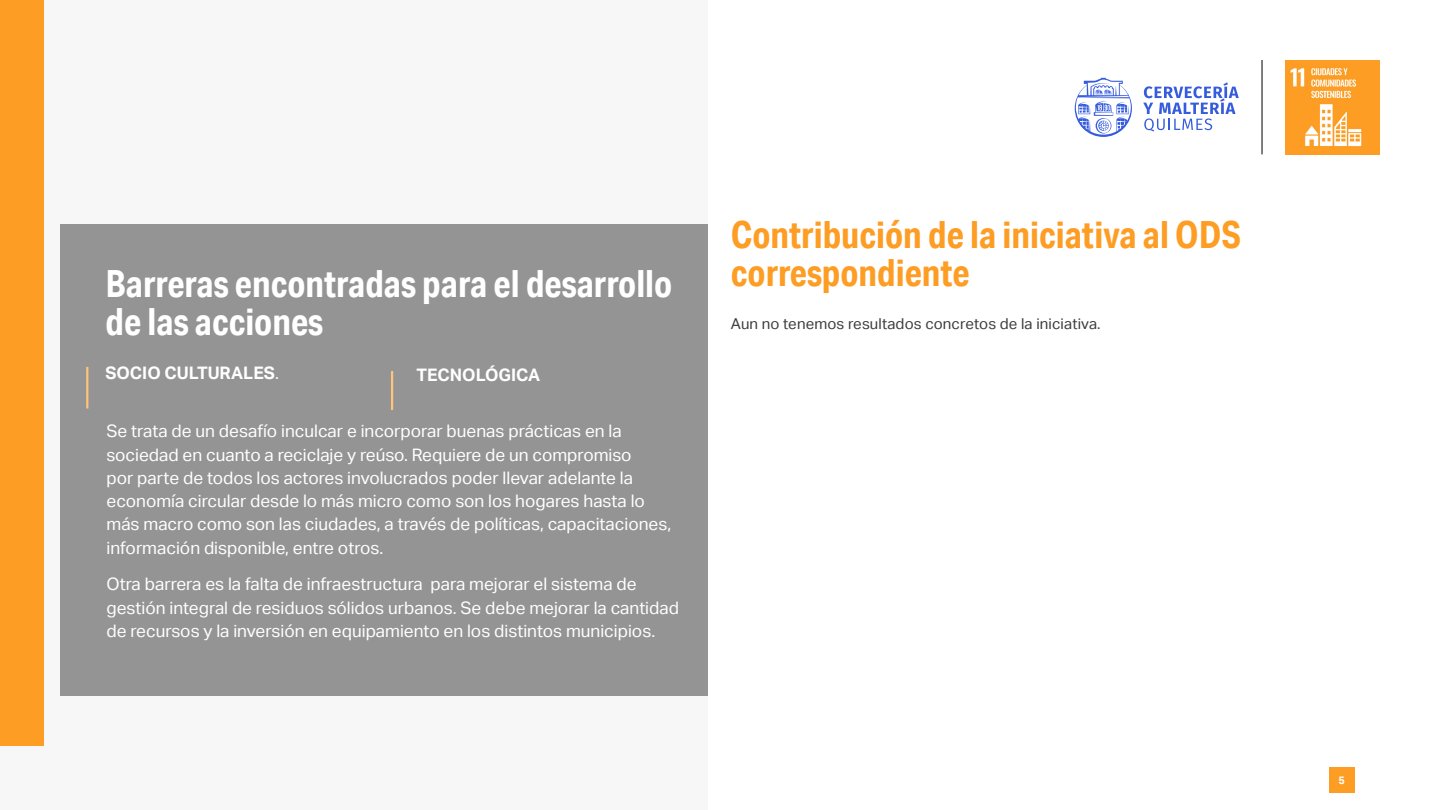
<style>
.page{position:relative;width:1440px;height:810px;background:#fff}
.page>*{position:absolute;margin:0;border:0;box-sizing:border-box;transform-origin:0 0}
.t1{font:700 37.5px/38.2px "Aktiv Grotesk Cd";color:#fff}
.t2{font:700 37.5px/38.2px "Aktiv Grotesk Cd";color:#fd9d24}
.t3{font:17.25px/23.2px "Aktiv Grotesk";color:#fff}
.t4{font:700 17.25px "Aktiv Grotesk";color:#fff}
.t5{font:15px "Aktiv Grotesk";letter-spacing:.01em;color:#3c3c3b}
.t6{font:700 10.88px "Aktiv Grotesk";color:#fff}
.s1{font-weight:400}
</style>
<div class="page">
<div style="left:1329px;top:767px;width:25px;height:26px;background:#fd9d24"></div>
<img style="left:1285px;top:60px;width:95px;height:95px">
<hr style="left:1262px;top:60px;width:1px;height:94px;background:#000">
<svg style="left:1143px;top:82px;width:96px;height:50px"></svg>
<svg style="left:1075px;top:78px;width:57px;height:59px"></svg>
<div style="left:0;top:0;width:708px;height:810px;background:#f7f7f7"></div>
<div style="left:0;top:0;width:44px;height:746px;background:#fd9d24"></div>
<div style="left:60px;top:225px;width:648px;height:471px;background:#949494"></div>
<hr style="left:86px;top:367px;width:2px;height:42px;background:#fec47c">
<hr style="left:391px;top:371px;width:2px;height:39px;background:#fec47c">
<h1 class="t1" style="left:106px;top:264px;width:568px">Barreras encontradas para el desarrollo de las acciones</h1>
<p class="t4" style="left:416px;top:365px;width:125px">TECNOLÓGICA</p>
<p class="t4" style="left:106px;top:363px;width:175px">SOCIO CULTURALES<span class="s1">.</span></p>
<p class="t3" style="left:107px;top:420px;width:566px">Se trata de un desafío inculcar e incorporar buenas prácticas en la sociedad en cuanto a reciclaje y reúso. Requiere de un compromiso<br>por parte de todos los actores involucrados poder llevar adelante la economía circular desde lo más micro como son los hogares hasta lo más macro como son las ciudades, a través de políticas, capacitaciones, información disponible, entre otros.</p>
<p class="t3" style="left:107px;top:573px;width:574px">Otra barrera es la falta de infraestructura para mejorar el sistema de gestión integral de residuos sólidos urbanos. Se debe mejorar la cantidad de recursos y la inversión en equipamiento en los distintos municipios.</p>
<h1 class="t2" style="left:731px;top:215px;width:512px">Contribución de la iniciativa al ODS correspondiente</h1>
<p class="t5" style="left:731px;top:315px;width:371px">Aun no tenemos resultados concretos de la iniciativa.</p>
<p class="t6" style="left:1338px;top:774px;width:8px">5</p>
</div>
